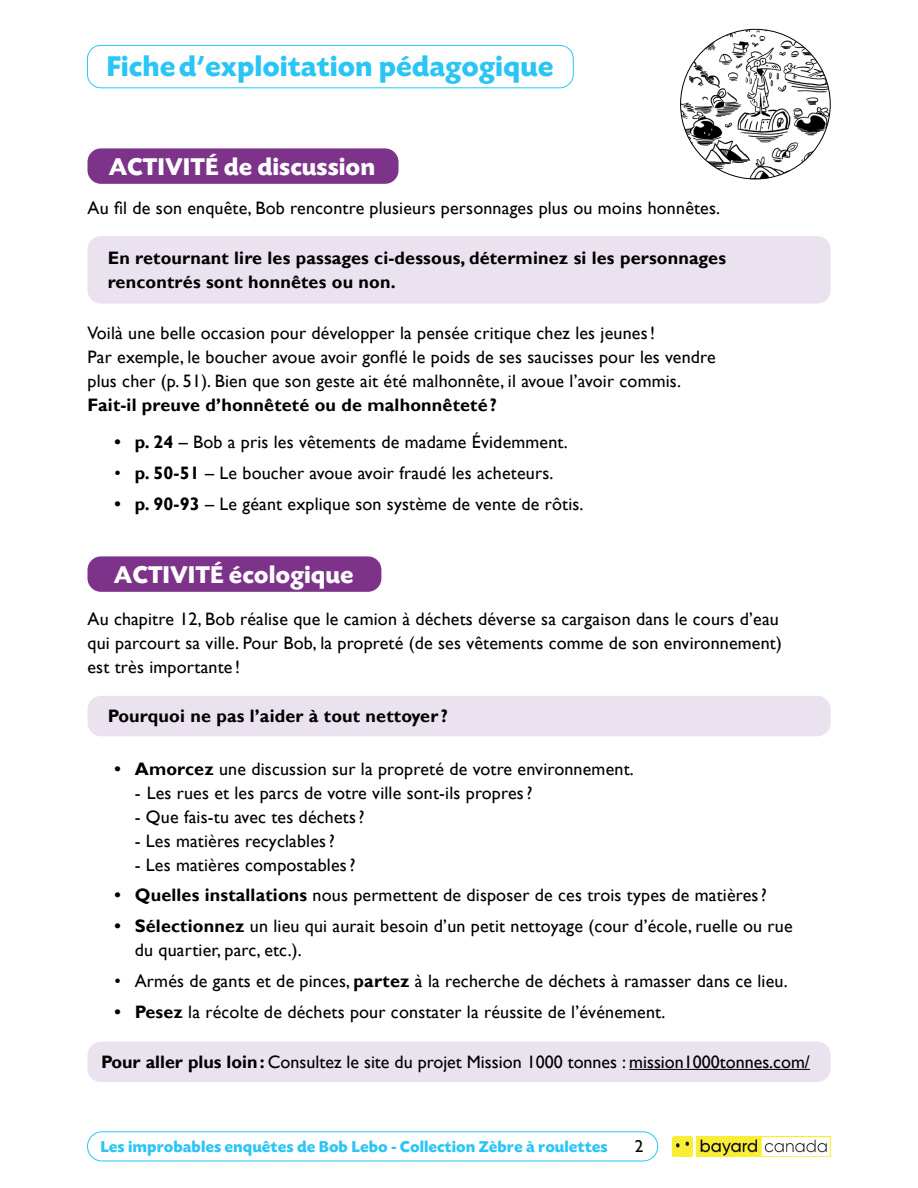
<style>
.page{position:relative;width:918px;height:1188px;background:#fff}
.page>*{position:absolute;margin:0;border:0;box-sizing:border-box;transform-origin:0 0}
.t1{font:700 30px "Today SB";color:#2ac5f4}
.t2{font:700 25.5px "Today SB";color:#fff}
.t3{font:18px/24px "Gill Sans";letter-spacing:.01em;color:#000}
.t4{font:700 18px/24px "Gill Sans";letter-spacing:.01em;color:#000}
.t5{font:17.1px "Gill Sans";color:#000}
.t6{font:700 16.5px "Today SB";color:#2ac5f4}
.s1{font-weight:700}
</style>
<div class="page">
<img style="left:681px;top:29px;width:149px;height:150px;border-radius:75px">
<div style="left:87px;top:45px;width:486px;height:43px;border:1px solid #2ac5f4;border-radius:14px"></div>
<div style="left:87px;top:1132px;width:571px;height:29px;border:1px solid #2ac5f4;border-radius:15px"></div>
<img style="left:673px;top:1136px;width:157px;height:21px">
<div style="left:88px;top:148px;width:311px;height:36px;background:#7c3389;border-radius:13px"></div>
<div style="left:88px;top:236px;width:743px;height:68px;background:#eae2ee;border-radius:14px"></div>
<div style="left:88px;top:556px;width:293px;height:36px;background:#7c3389;border-radius:14px"></div>
<div style="left:88px;top:696px;width:743px;height:40px;background:#eae2ee;border-radius:14px"></div>
<div style="left:88px;top:1042px;width:743px;height:40px;background:#eae2ee;border-radius:14px"></div>
<hr style="left:629px;top:1069px;width:181px;height:1px;background:#000">
<h1 class="t1" style="left:106px;top:50px;width:449px">Fiche d’exploitation pédagogique</h1>
<h2 class="t2" style="left:109px;top:153px;width:268px">ACTIVITÉ de discussion</h2>
<p class="t3" style="left:88px;top:196px;width:634px">Au fil de son enquête, Bob rencontre plusieurs personnages plus ou moins honnêtes.</p>
<p class="t4" style="left:108px;top:246px;width:620px">En retournant lire les passages ci-dessous, déterminez si les personnages rencontrés sont honnêtes ou non.</p>
<p class="t3" style="left:88px;top:321px;width:630px">Voilà une belle occasion pour développer la pensée critique chez les jeunes!<br>Par exemple, le boucher avoue avoir gonflé le poids de ses saucisses pour les vendre plus cher (p. 51). Bien que son geste ait été malhonnête, il avoue l’avoir commis.</p>
<p class="t4" style="left:88px;top:393px;width:411px">Fait-il preuve d’honnêteté ou de malhonnêteté ?</p>
<p class="t3" style="left:115px;top:431px;width:455px"><span class="s1">• p. 24</span> – Bob a pris les vêtements de madame Évidemment.</p>
<p class="t3" style="left:115px;top:461px;width:440px">• <span class="s1">p. 50-51</span> – Le boucher avoue avoir fraudé les acheteurs.</p>
<p class="t3" style="left:115px;top:492px;width:471px"><span class="s1">• p. 90-93</span> – Le géant explique son système de vente de rôtis.</p>
<h2 class="t2" style="left:114px;top:561px;width:241px">ACTIVITÉ écologique</h2>
<p class="t3" style="left:88px;top:608px;width:696px">Au chapitre 12, Bob réalise que le camion à déchets déverse sa cargaison dans le cours d’eau qui parcourt sa ville. Pour Bob, la propreté (de ses vêtements comme de son environnement) est très importante !</p>
<p class="t4" style="left:108px;top:705px;width:342px">Pourquoi ne pas l’aider à tout nettoyer ?</p>
<p class="t3" style="left:115px;top:757px;width:521px"><span class="s1">• Amorcez</span> une discussion sur la propreté de votre environnement.</p>
<p class="t3" style="left:135px;top:781px;width:399px">- Les rues et les parcs de votre ville sont-ils propres?</p>
<p class="t3" style="left:135px;top:805px;width:231px">- Que fais-tu avec tes déchets?</p>
<p class="t3" style="left:135px;top:829px;width:201px">- Les matières recyclables?</p>
<p class="t3" style="left:135px;top:853px;width:222px">- Les matières compostables?</p>
<p class="t3" style="left:115px;top:884px;width:654px"><span class="s1">• Quelles installations</span> nous permettent de disposer de ces trois types de matières?</p>
<p class="t3" style="left:135px;top:914px;width:659px;text-indent:-20px"><span class="s1">• Sélectionnez</span> un lieu qui aurait besoin d’un petit nettoyage (cour d’école, ruelle ou rue du quartier, parc, etc.).</p>
<p class="t3" style="left:115px;top:969px;width:675px">• Armés de gants et de pinces, <span class="s1">partez</span> à la recherche de déchets à ramasser dans ce lieu.</p>
<p class="t3" style="left:115px;top:1000px;width:552px"><span class="s1">• Pesez</span> la récolte de déchets pour constater la réussite de l’événement.</p>
<p class="t3" style="left:101px;top:1050px;width:711px"><span class="s1">Pour aller plus loin:</span> Consultez le site du projet Mission 1000 tonnes : mission1000tonnes.com/</p>
<p class="t6" style="left:100px;top:1138px;width:509px">Les improbables enquêtes de Bob Lebo - Collection Zèbre à roulettes</p>
<p class="t5" style="left:635px;top:1136px;width:10px">2</p>
</div>
